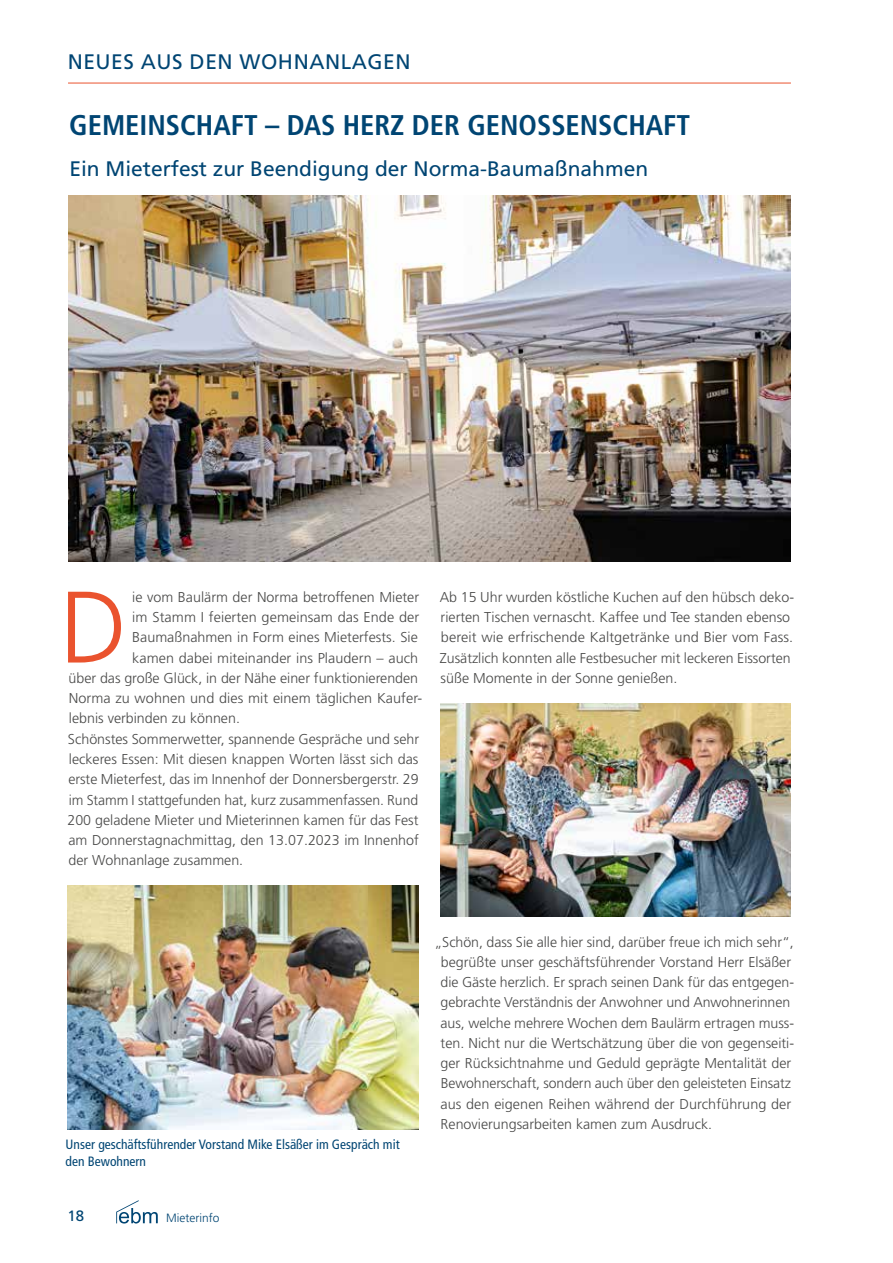
<style>
.page{position:relative;width:893px;height:1263px;background:#fff}
.page>*{position:absolute;margin:0;border:0;box-sizing:border-box;transform-origin:0 0}
.t1{font:300 101.4px "Frutiger LT Std";color:#ea532e}
.t2{font:700 condensed 28.5px "Frutiger LT Std";color:#004573}
.t3{font:21px "Frutiger LT Std";color:#004573}
.t4{font:21px "Frutiger LT Std";letter-spacing:.025em;color:#004573}
.t5{font:15px "Frutiger LT Std";color:#004573}
.t6{font:300 14.25px/20.2px "Frutiger LT Std";color:#494948}
.t7{font:condensed 13.5px/16.2px "Frutiger LT Std";color:#004573}
.t8{font:300 12px "Frutiger LT Std";color:#004573}
</style>
<div class="page">
<hr style="left:68px;top:83px;width:723px;height:1px;background:#ea532e">
<svg style="left:116px;top:1200px;width:42px;height:23px"></svg>
<img style="left:68px;top:196px;width:723px;height:365px">
<img style="left:67px;top:886px;width:352px;height:243px">
<img style="left:440px;top:703px;width:351px;height:213px">
<h3 class="t4" style="left:68px;top:49px;width:344px">NEUES AUS DEN WOHNANLAGEN</h3>
<h2 class="t2" style="left:69px;top:108px;width:622px">GEMEINSCHAFT – DAS HERZ DER GENOSSENSCHAFT</h2>
<h3 class="t3" style="left:69px;top:156px;width:580px">Ein Mieterfest zur Beendigung der Norma-Baumaßnahmen</h3>
<h1 class="t1" style="left:60px;top:570px;width:69px">D</h1>
<p class="t6" style="left:132px;top:587px;width:288px">ie vom Baulärm der Norma betroffenen Mieter</p>
<p class="t6" style="left:132px;top:607px;width:288px">im Stamm I feierten gemeinsam das Ende der</p>
<p class="t6" style="left:132px;top:627px;width:287px">Baumaßnahmen in Form eines Mieterfests. Sie</p>
<p class="t6" style="left:132px;top:648px;width:287px">kamen dabei miteinander ins Plaudern – auch</p>
<p class="t6" style="left:69px;top:668px;width:351px">über das große Glück, in der Nähe einer funktionierenden</p>
<p class="t6" style="left:69px;top:688px;width:355px">Norma zu wohnen und dies mit einem täglichen Kaufer-</p>
<p class="t6" style="left:69px;top:708px;width:173px">lebnis verbinden zu können.</p>
<p class="t6" style="left:68px;top:729px;width:353px">Schönstes Sommerwetter, spannende Gespräche und sehr</p>
<p class="t6" style="left:69px;top:749px;width:351px">leckeres Essen: Mit diesen knappen Worten lässt sich das</p>
<p class="t6" style="left:68px;top:769px;width:352px">erste Mieterfest, das im Innenhof der Donnersbergerstr. 29</p>
<p class="t6" style="left:69px;top:790px;width:351px">im Stamm I stattgefunden hat, kurz zusammenfassen. Rund</p>
<p class="t6" style="left:67px;top:810px;width:353px">200 geladene Mieter und Mieterinnen kamen für das Fest</p>
<p class="t6" style="left:68px;top:830px;width:352px">am Donnerstagnachmittag, den 13.07.2023 im Innenhof</p>
<p class="t6" style="left:69px;top:850px;width:176px">der Wohnanlage zusammen.</p>
<p class="t6" style="left:440px;top:587px;width:356px">Ab 15 Uhr wurden köstliche Kuchen auf den hübsch deko&shy;rierten Tischen vernascht. Kaffee und Tee standen ebenso bereit wie erfrischende Kaltgetränke und Bier vom Fass.<br>Zusätzlich konnten alle Festbesucher mit leckeren Eissorten süße Momente in der Sonne genießen.</p>
<p class="t7" style="left:66px;top:1137px;width:336px">Unser geschäftsführender Vorstand Mike Elsäßer im Gespräch mit den Bewohnern</p>
<p class="t5" style="left:67px;top:1207px;width:18px">18</p>
<p class="t8" style="left:166px;top:1210px;width:55px">Mieterinfo</p>
<p class="t6" style="left:440px;top:932px;width:355px;text-indent:-6px">„Schön, dass Sie alle hier sind, darüber freue ich mich sehr“, begrüßte unser geschäftsführender Vorstand Herr Elsäßer die Gäste herzlich. Er sprach seinen Dank für das entgegen&shy;gebrachte Verständnis der Anwohner und Anwohnerinnen aus, welche mehrere Wochen dem Baulärm ertragen muss&shy;ten. Nicht nur die Wertschätzung über die von gegenseiti&shy;ger Rücksichtnahme und Geduld geprägte Mentalität der Bewohnerschaft, sondern auch über den geleisteten Einsatz aus den eigenen Reihen während der Durchführung der Renovierungsarbeiten kamen zum Ausdruck.</p>
</div>
